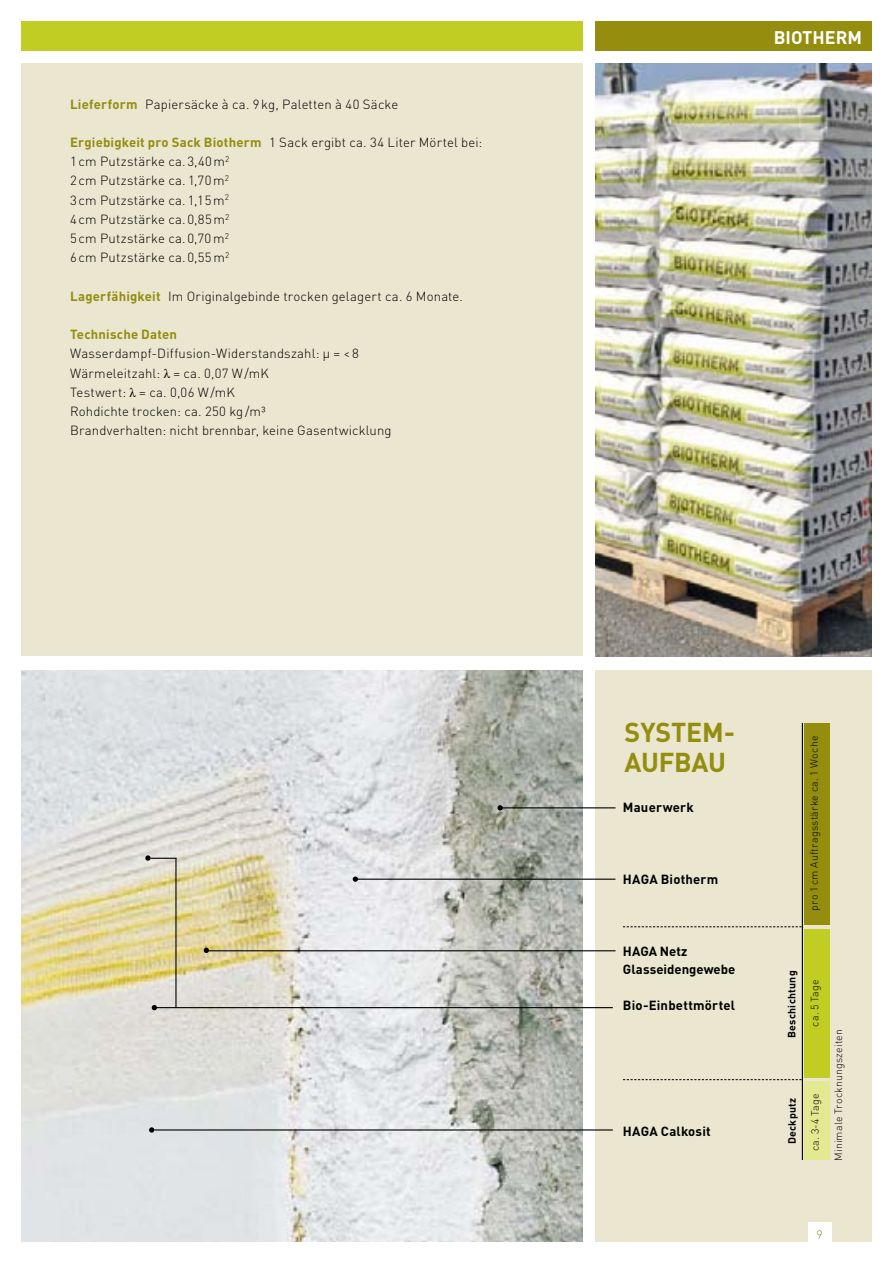
<style>
.page{position:relative;width:893px;height:1263px;background:#fff}
.page>*{position:absolute;margin:0;border:0;box-sizing:border-box;transform-origin:0 0}
.t1{font:700 27px/30px "DIN";letter-spacing:-.01em;color:#948d0d}
.t2{font:700 18px "DIN";color:#fff}
.t3{font:300 13.2px/19.2px "DIN";letter-spacing:.015em;color:#000}
.t4{font:700 13.2px/18px "DIN";letter-spacing:.01em;color:#000}
.t5{font:700 13.2px "DIN";letter-spacing:.015em;color:#948d0d}
.t6{font:300 12px "DIN";color:#7a9521}
.t7{font:300 10.5px "DIN";letter-spacing:.025em;color:#000}
.t8{font:700 10.5px "DIN";letter-spacing:.025em;color:#000}
.s1{font-weight:700;color:#948d0d}
.s2{font-family:"Times New Roman";font-weight:400}
</style>
<div class="page">
<div style="left:21px;top:21px;width:562px;height:30px;background:#c1cd22"></div>
<div style="left:595px;top:21px;width:277px;height:30px;background:#948d0d"></div>
<div style="left:21px;top:64px;width:562px;height:592px;background:#eae6d0"></div>
<img style="left:21px;top:671px;width:562px;height:571px">
<img style="left:595px;top:64px;width:277px;height:592px">
<div style="left:595px;top:671px;width:277px;height:571px;background:#eae6d0"></div>
<hr style="left:154px;top:1007px;width:459px;height:1px;background:#000">
<svg style="left:152px;top:1005px;width:5px;height:5px"></svg>
<hr style="left:154px;top:1129px;width:459px;height:1px;background:#000">
<svg style="left:149px;top:1127px;width:5px;height:5px"></svg>
<hr style="left:175px;top:858px;width:2px;height:150px;background:#000">
<svg style="left:145px;top:855px;width:32px;height:6px"></svg>
<hr style="left:209px;top:950px;width:406px;height:1px;background:#000">
<svg style="left:204px;top:948px;width:5px;height:5px"></svg>
<hr style="left:357px;top:879px;width:258px;height:1px;background:#000">
<svg style="left:353px;top:876px;width:5px;height:6px"></svg>
<hr style="left:500px;top:807px;width:115px;height:1px;background:#000">
<svg style="left:497px;top:805px;width:6px;height:5px"></svg>
<div style="left:804px;top:723px;width:26px;height:201px;background:#948d0d"></div>
<div style="left:804px;top:929px;width:26px;height:148px;background:#c1cd22"></div>
<div style="left:804px;top:1082px;width:26px;height:78px;background:#e2e991"></div>
<hr style="left:802px;top:723px;width:1px;height:437px;background:#000">
<svg style="left:623px;top:926px;width:178px;height:1px"></svg>
<svg style="left:623px;top:1079px;width:178px;height:1px"></svg>
<div style="left:808px;top:1222px;width:23px;height:39px;background:#fff"></div>
<p class="t3" style="left:70px;top:94px;width:330px"><span class="s1">Lieferform</span> Papiersäcke à ca. 9kg, Paletten à 40 Säcke</p>
<p class="t3" style="left:70px;top:133px;width:414px"><span class="s1">Ergiebigkeit pro Sack Biotherm</span> 1 Sack ergibt ca. 34 Liter Mörtel bei:<br>1cm Putzstärke ca.3,40m<sup>2<br></sup>2cm Putzstärke ca. 1,70m<sup>2<br></sup>3cm Putzstärke ca. 1,15m<sup>2<br></sup>4cm Putzstärke ca.0,85m<sup>2<br></sup>5cm Putzstärke ca.0,70m<sup>2<br></sup>6cm Putzstärke ca.0,55m<sup>2</sup></p>
<p class="t3" style="left:70px;top:286px;width:394px"><span class="s1">Lagerfähigkeit</span> Im Originalgebinde trocken gelagert ca. 6 Monate.</p>
<p class="t5" style="left:70px;top:326px;width:108px">Technische Daten</p>
<p class="t3" style="left:70px;top:344px;width:323px">Wasserdampf-Diffusion-Widerstandszahl: µ = &lt; 8<br>Wärmeleitzahl: <span class="s2">λ</span> = ca. 0,07 W/mK<br>Testwert: <span class="s2">λ</span> = ca. 0,06 W/mK<br>Rohdichte trocken: ca. 250 kg/m³<br>Brandverhalten: nicht brennbar, keine Gasentwicklung</p>
<h2 class="t2" style="left:774px;top:25px;width:90px">Biotherm</h2>
<h1 class="t1" style="left:624px;top:716px;width:112px">System-<br>Auf bau</h1>
<p class="t4" style="left:623px;top:797px;width:72px">Mauerwerk</p>
<p class="t4" style="left:623px;top:869px;width:97px">HAGA Biotherm</p>
<p class="t4" style="left:623px;top:941px;width:114px">HAGA N etz<br>Glasseidengewebe</p>
<p class="t4" style="left:623px;top:995px;width:114px">Bio-Einbettmörtel</p>
<p class="t4" style="left:623px;top:1121px;width:89px">HAGA Calkosit</p>
<p class="t7" style="left:807px;top:911px;width:176px;rotate:-90deg">pro 1cm Auftragsstärke ca. 1 Woche</p>
<p class="t8" style="left:785px;top:1038px;width:69px;rotate:-90deg">Beschichtung</p>
<p class="t7" style="left:808px;top:1027px;width:49px;rotate:-90deg">ca. 5 Tage</p>
<p class="t8" style="left:785px;top:1144px;width:48px;rotate:-90deg">Deckputz</p>
<p class="t7" style="left:809px;top:1151px;width:59px;rotate:-90deg">ca. 3-4 Tage</p>
<p class="t7" style="left:832px;top:1161px;width:133px;rotate:-90deg">Minimale Trocknungszeiten</p>
<p class="t6" style="left:816px;top:1227px;width:8px">9</p>
</div>
